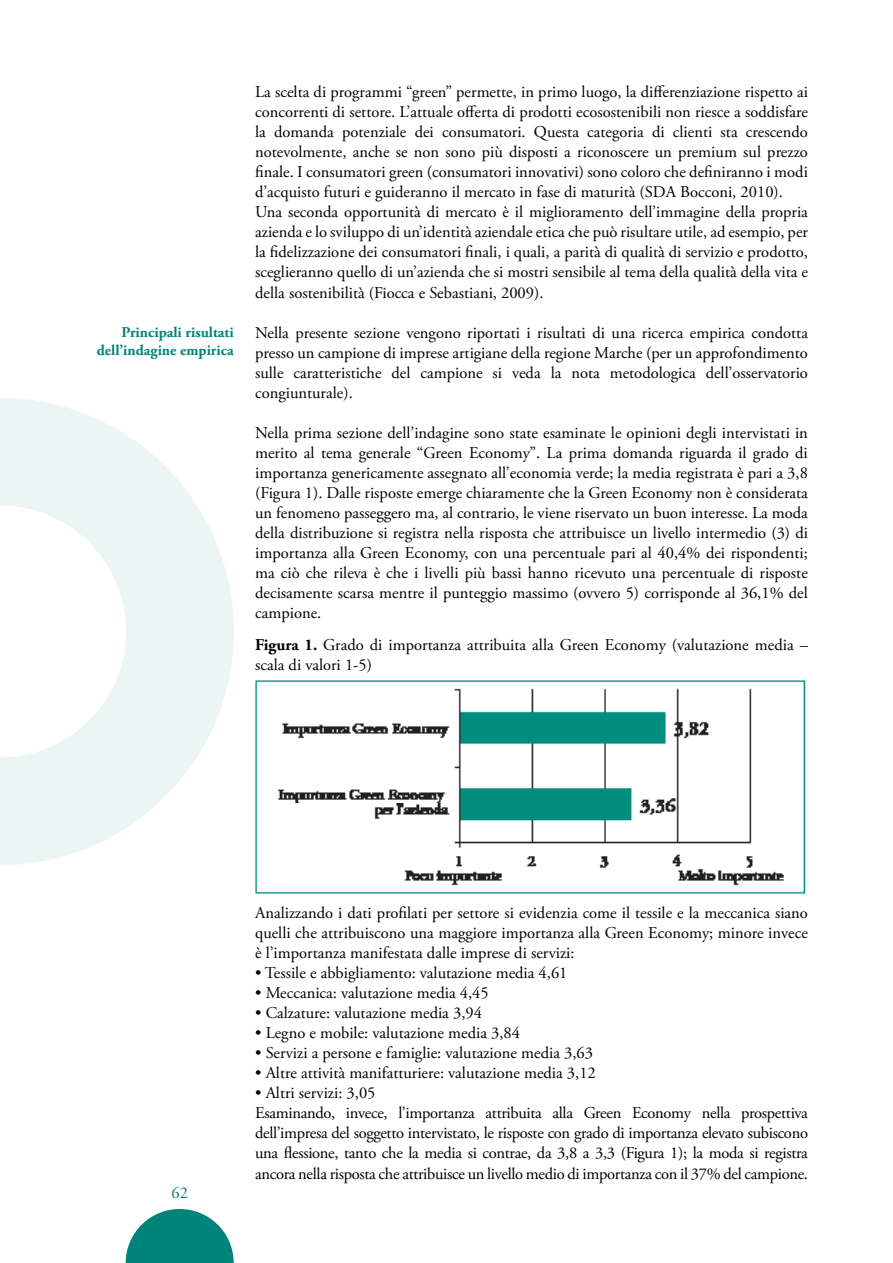
<style>
.page{position:relative;width:893px;height:1263px;background:#fff}
.page>*{position:absolute;margin:0;border:0;box-sizing:border-box;transform-origin:0 0}
.t1{font:16.5px/20.1px "Adobe Garamond Pro";color:#000;text-align:justify}
.t2{font:16.5px/20.1px "Adobe Garamond Pro";letter-spacing:-.02em;color:#000}
.t3{font:16.5px "Adobe Garamond Pro";color:#008379}
.t4{font:700 15px/18px "Adobe Garamond Pro";color:#008379;text-align:right}
.s1{font-weight:700}
</style>
<div class="page">
<svg style="left:0;top:398px;width:234px;height:467px;fill:#ebf5f4"></svg>
<svg style="left:126px;top:1209px;width:108px;height:54px"></svg>
<img style="left:255px;top:680px;width:551px;height:214px">
<p class="t4" style="left:97px;top:324px;width:138px">Principali risultati dell’indagine empirica</p>
<p class="t1" style="left:255px;top:82px;width:554px;text-align:left">La scelta di programmi “green” permette, in primo luogo, la differenziazione rispetto ai concorrenti di settore. L’attuale offerta di prodotti ecosostenibili non riesce a soddisfare la domanda potenziale dei consumatori. Questa categoria di clienti sta crescendo notevolmente, anche se non sono più disposti a riconoscere un premium sul prezzo finale. I consumatori green (consumatori innovativi) sono coloro che definiranno i modi d’acquisto futuri e guideranno il mercato in fase di maturità (SDA Bocconi, 2010).<br>Una seconda opportunità di mercato è il miglioramento dell’immagine della propria azienda e lo sviluppo di un’identità aziendale etica che può risultare utile, ad esempio, per la fidelizzazione dei consumatori finali, i quali, a parità di qualità di servizio e prodotto, sceglieranno quello di un’azienda che si mostri sensibile al tema della qualità della vita e della sostenibilità (Fiocca e Sebastiani, 2009).</p>
<p class="t1" style="left:255px;top:323px;width:554px">Nella presente sezione vengono riportati i risultati di una ricerca empirica condotta presso un campione di imprese artigiane della regione Marche (per un approfondimento sulle caratteristiche del campione si veda la nota metodologica dell’osservatorio congiunturale).</p>
<p class="t1" style="left:255px;top:423px;width:554px">Nella prima sezione dell’indagine sono state esaminate le opinioni degli intervistati in merito al tema generale “Green Economy”. La prima domanda riguarda il grado di importanza genericamente assegnato all’economia verde; la media registrata è pari a 3,8 (Figura 1). Dalle risposte emerge chiaramente che la Green Economy non è considerata un fenomeno passeggero ma, al contrario, le viene riservato un buon interesse. La moda della distribuzione si registra nella risposta che attribuisce un livello intermedio (3) di importanza alla Green Economy, con una percentuale pari al 40,4% dei rispondenti; ma ciò che rileva è che i livelli più bassi hanno ricevuto una percentuale di risposte decisamente scarsa mentre il punteggio massimo (ovvero 5) corrisponde al 36,1% del campione.</p>
<p class="t1" style="left:255px;top:636px;width:554px"><span class="s1">Figura 1.</span> Grado di importanza attribuita alla Green Economy (valutazione media – scala di valori 1-5)</p>
<p class="t3" style="left:171px;top:1183px;width:18px">62</p>
<p class="t1" style="left:255px;top:903px;width:554px">Analizzando i dati profilati per settore si evidenzia come il tessile e la meccanica siano quelli che attribuiscono una maggiore importanza alla Green Economy; minore invece è l’importanza manifestata dalle imprese di servizi:</p>
<p class="t1" style="left:255px;top:963px;width:314px">• Tessile e abbigliamento: valutazione media 4,61</p>
<p class="t1" style="left:255px;top:983px;width:235px">• Meccanica: valutazione media 4,45</p>
<p class="t1" style="left:255px;top:1003px;width:228px">• Calzature: valutazione media 3,94</p>
<p class="t1" style="left:255px;top:1023px;width:266px">• Legno e mobile: valutazione media 3,84</p>
<p class="t1" style="left:255px;top:1043px;width:339px">• Servizi a persone e famiglie: valutazione media 3,63</p>
<p class="t1" style="left:255px;top:1063px;width:342px">• Altre attività manifatturiere: valutazione media 3,12</p>
<p class="t2" style="left:255px;top:1083px;width:554px">• Altri servizi: 3,05<br>Esaminando, invece, l’importanza attribuita alla Green Economy nella prospettiva dell’impresa del soggetto intervistato, le risposte con grado di importanza elevato subiscono una flessione, tanto che la media si contrae, da 3,8 a 3,3 (Figura 1); la moda si registra ancora nella risposta che attribuisce un livello medio di importanza con il 37% del campione.</p>
</div>
